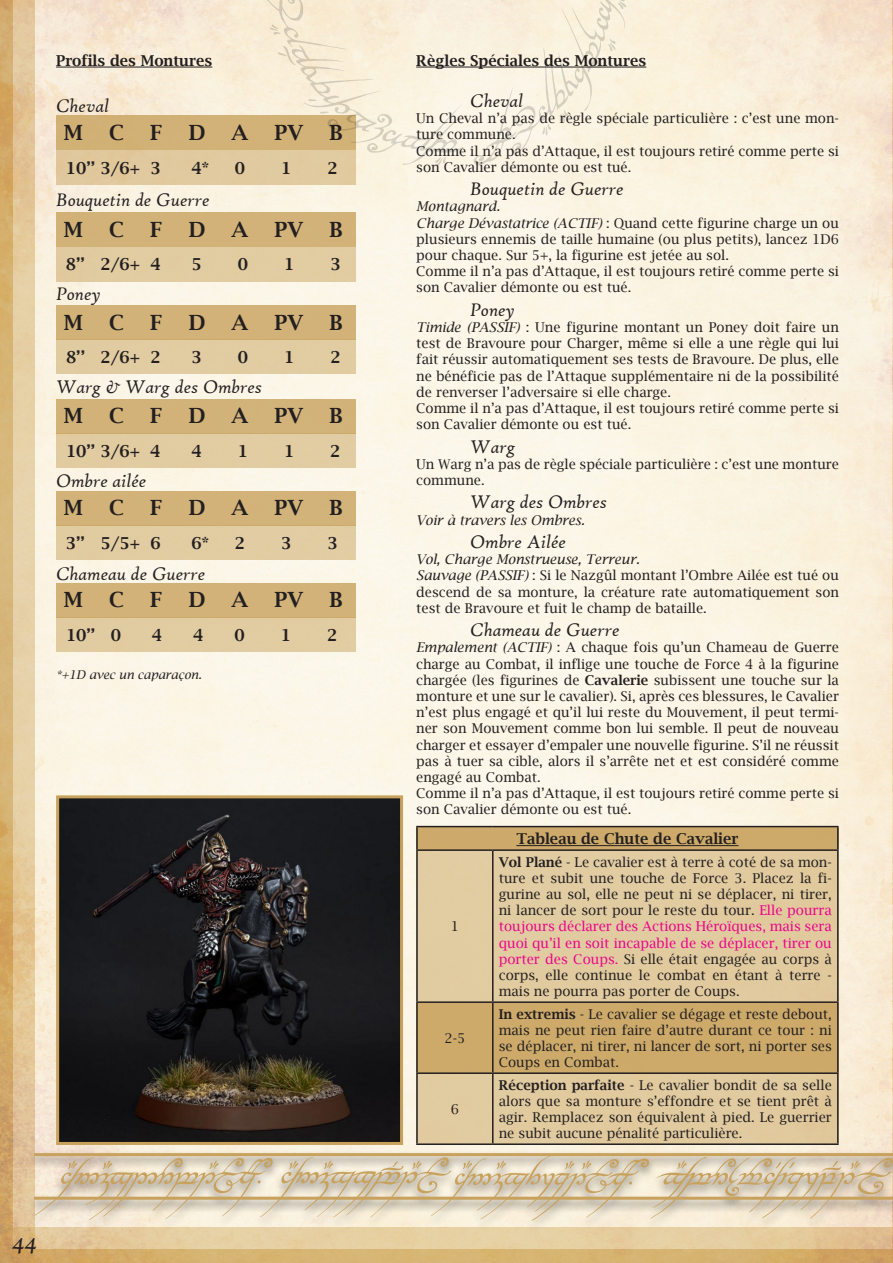
<style>
.page{position:relative;width:893px;height:1263px;background:#fff}
.page>*{position:absolute;margin:0;border:0;box-sizing:border-box;transform-origin:0 0}
.t1{font:italic 27px "High Tower Text";color:#231f20}
.t2{font:600 21px "Lucida Bright";color:#231f20}
.t3{font:italic 19.5px "High Tower Text";color:#231f20}
.t4{font:600 16.5px "Lucida Bright";color:#231f20}
.t5{font:600 15px "Lucida Bright";color:#231f20}
.t6{font:13.5px/16.2px "Lucida Bright";color:#231f20;text-align:justify}
.t7{font:italic 13.5px "Lucida Bright";color:#231f20}
.t8{font:italic 12px "Lucida Bright";color:#231f20}
.s1{font-style:italic}
.s2{font-weight:600}
.s3{color:#ed028c}
</style>
<div class="page">
<img style="left:0;top:0;width:893px;height:1263px">
<div style="left:26px;top:1150px;width:867px;height:83px;background:#231f20;opacity:.6"></div>
<svg style="left:34px;top:1153px;width:859px;height:67px;background:#dacbb0"></svg>
<hr style="left:416px;top:67px;width:230px;height:1px;background:#231f20">
<hr style="left:56px;top:67px;width:156px;height:1px;background:#231f20">
<div style="left:56px;top:116px;width:300px;height:34px;background:#d1b176"></div>
<div style="left:56px;top:150px;width:300px;height:34px;background:#e1c99e"></div>
<div style="left:56px;top:213px;width:300px;height:34px;background:#d2b278"></div>
<div style="left:56px;top:247px;width:300px;height:34px;background:#e1cca2"></div>
<div style="left:56px;top:305px;width:300px;height:35px;background:#d2b278"></div>
<div style="left:56px;top:340px;width:300px;height:34px;background:#e1cca2"></div>
<div style="left:56px;top:399px;width:300px;height:34px;background:#d2b278"></div>
<div style="left:56px;top:433px;width:300px;height:35px;background:#e1cca2"></div>
<div style="left:56px;top:491px;width:300px;height:34px;background:#d2b278"></div>
<div style="left:56px;top:525px;width:300px;height:35px;background:#e1cca2"></div>
<div style="left:56px;top:583px;width:300px;height:34px;background:#d2b278"></div>
<div style="left:56px;top:617px;width:300px;height:35px;background:#e1cca1"></div>
<img style="left:60px;top:799px;width:339px;height:342px">
<div style="left:56px;top:795px;width:347px;height:350px;border:3px solid #c8a25d"></div>
<svg style="left:474px;top:0;width:152px;height:165px;background:#f6eedc"></svg>
<svg style="left:261px;top:0;width:203px;height:166px;background:#f1e5cc"></svg>
<svg style="left:418px;top:827px;width:419px;height:316px;background:#dac08f"></svg>
<hr style="left:416px;top:826px;width:77px;height:1px;background:#231f20">
<hr style="left:416px;top:827px;width:2px;height:22px;background:#231f20">
<hr style="left:493px;top:826px;width:346px;height:1px;background:#231f20">
<hr style="left:837px;top:827px;width:2px;height:22px;background:#231f20">
<hr style="left:416px;top:849px;width:77px;height:2px;background:#231f20">
<hr style="left:416px;top:851px;width:2px;height:150px;background:#231f20">
<hr style="left:493px;top:849px;width:346px;height:2px;background:#231f20">
<hr style="left:492px;top:851px;width:2px;height:150px;background:#231f20">
<hr style="left:837px;top:851px;width:2px;height:150px;background:#231f20">
<hr style="left:416px;top:1001px;width:77px;height:2px;background:#231f20">
<hr style="left:416px;top:1003px;width:2px;height:69px;background:#231f20">
<hr style="left:493px;top:1001px;width:346px;height:2px;background:#231f20">
<hr style="left:492px;top:1003px;width:2px;height:69px;background:#231f20">
<hr style="left:837px;top:1003px;width:2px;height:69px;background:#231f20">
<hr style="left:416px;top:1072px;width:77px;height:2px;background:#231f20">
<hr style="left:416px;top:1074px;width:2px;height:69px;background:#231f20">
<hr style="left:493px;top:1072px;width:346px;height:2px;background:#231f20">
<hr style="left:492px;top:1074px;width:2px;height:69px;background:#231f20">
<hr style="left:837px;top:1074px;width:2px;height:69px;background:#231f20">
<hr style="left:416px;top:1143px;width:77px;height:2px;background:#231f20">
<hr style="left:493px;top:1143px;width:346px;height:2px;background:#231f20">
<hr style="left:516px;top:845px;width:222px;height:1px;background:#231f20">
<p class="t5" style="left:56px;top:52px;width:158px">Profils des Montures</p>
<p class="t3" style="left:56px;top:95px;width:55px">Cheval</p>
<p class="t2" style="left:64px;top:121px;width:280px">M C F D A PV B</p>
<p class="t4" style="left:66px;top:158px;width:96px">10’’ 3/6+ 3</p>
<p class="t4" style="left:192px;top:158px;width:19px">4*</p>
<p class="t4" style="left:235px;top:158px;width:12px">0</p>
<p class="t4" style="left:281px;top:158px;width:12px">1</p>
<p class="t4" style="left:327px;top:158px;width:12px">2</p>
<p class="t3" style="left:56px;top:188px;width:155px">Bouquetin de Guerre</p>
<p class="t2" style="left:64px;top:218px;width:280px">M C F D A PV B</p>
<p class="t4" style="left:66px;top:255px;width:96px">8’’ 2/6+ 4</p>
<p class="t4" style="left:192px;top:255px;width:12px">5</p>
<p class="t4" style="left:238px;top:255px;width:12px">0</p>
<p class="t4" style="left:284px;top:255px;width:12px">1</p>
<p class="t4" style="left:331px;top:255px;width:12px">3</p>
<p class="t3" style="left:56px;top:282px;width:46px">Poney</p>
<p class="t2" style="left:64px;top:310px;width:280px">M C F D A PV B</p>
<p class="t4" style="left:66px;top:348px;width:96px">8’’ 2/6+ 2</p>
<p class="t4" style="left:192px;top:348px;width:12px">3</p>
<p class="t4" style="left:238px;top:348px;width:12px">0</p>
<p class="t4" style="left:284px;top:348px;width:12px">1</p>
<p class="t4" style="left:331px;top:348px;width:12px">2</p>
<p class="t3" style="left:56px;top:376px;width:208px">Warg &amp; Warg des Ombres</p>
<p class="t2" style="left:64px;top:404px;width:280px">M C F D A PV B</p>
<p class="t4" style="left:66px;top:441px;width:96px">10’’ 3/6+ 4</p>
<p class="t4" style="left:191px;top:441px;width:12px">4</p>
<p class="t4" style="left:238px;top:441px;width:12px">1</p>
<p class="t4" style="left:284px;top:441px;width:12px">1</p>
<p class="t4" style="left:330px;top:441px;width:12px">2</p>
<p class="t3" style="left:56px;top:469px;width:92px">Ombre ailée</p>
<p class="t2" style="left:64px;top:496px;width:280px">M C F D A PV B</p>
<p class="t4" style="left:66px;top:533px;width:96px">3’’ 5/5+ 6</p>
<p class="t4" style="left:192px;top:533px;width:19px">6*</p>
<p class="t4" style="left:235px;top:533px;width:12px">2</p>
<p class="t4" style="left:281px;top:533px;width:12px">3</p>
<p class="t4" style="left:327px;top:533px;width:12px">3</p>
<p class="t3" style="left:56px;top:563px;width:151px">Chameau de Guerre</p>
<p class="t2" style="left:64px;top:588px;width:280px">M C F D A PV B</p>
<p class="t4" style="left:66px;top:625px;width:57px">10’’ 0</p>
<p class="t4" style="left:152px;top:625px;width:12px">4</p>
<p class="t4" style="left:193px;top:625px;width:12px">4</p>
<p class="t4" style="left:234px;top:625px;width:12px">0</p>
<p class="t4" style="left:281px;top:625px;width:12px">1</p>
<p class="t4" style="left:327px;top:625px;width:12px">2</p>
<p class="t8" style="left:56px;top:668px;width:147px">*+1D avec un caparaçon.</p>
<h1 class="t1" style="left:13px;top:1224px;width:26px">44</h1>
<p class="t5" style="left:416px;top:52px;width:232px">Règles Spéciales des Montures</p>
<p class="t3" style="left:470px;top:89px;width:55px">Cheval</p>
<p class="t6" style="left:416px;top:110px;width:424px">Un Cheval n’a pas de règle spéciale particulière : c’est une mon&shy;ture commune.</p>
<p class="t6" style="left:416px;top:143px;width:424px">Comme il n’a pas d’Attaque, il est toujours retiré comme perte si son Cavalier démonte ou est tué.</p>
<p class="t3" style="left:470px;top:178px;width:155px">Bouquetin de Guerre</p>
<p class="t7" style="left:416px;top:199px;width:85px">Montagnard.</p>
<p class="t6" style="left:416px;top:215px;width:424px"><span class="s1">Charge Dévastatrice (ACTIF)</span> : Quand cette figurine charge un ou plusieurs ennemis de taille humaine (ou plus petits), lancez 1D6 pour chaque. Sur 5+, la figurine est jetée au sol.</p>
<p class="t6" style="left:416px;top:263px;width:424px">Comme il n’a pas d’Attaque, il est toujours retiré comme perte si son Cavalier démonte ou est tué.</p>
<p class="t3" style="left:470px;top:298px;width:46px">Poney</p>
<p class="t6" style="left:416px;top:319px;width:424px"><span class="s1">Timide (PASSIF)</span> : Une figurine montant un Poney doit faire un test de Bravoure pour Charger, même si elle a une règle qui lui fait réussir automatiquement ses tests de Bravoure. De plus, elle ne bénéficie pas de l’Attaque supplémentaire ni de la possibilité de renverser l’adversaire si elle charge.</p>
<p class="t6" style="left:416px;top:400px;width:424px">Comme il n’a pas d’Attaque, il est toujours retiré comme perte si son Cavalier démonte ou est tué.</p>
<p class="t3" style="left:470px;top:435px;width:47px">Warg</p>
<p class="t6" style="left:416px;top:456px;width:424px">Un Warg n’a pas de règle spéciale particulière : c’est une monture commune.</p>
<p class="t3" style="left:470px;top:491px;width:139px">Warg des Ombres</p>
<p class="t7" style="left:416px;top:512px;width:170px">Voir à travers les Ombres.</p>
<p class="t3" style="left:470px;top:530px;width:98px">Ombre Ailée</p>
<p class="t7" style="left:416px;top:552px;width:225px">Vol, Charge Monstrueuse, Terreur.</p>
<p class="t6" style="left:416px;top:567px;width:424px"><span class="s1">Sauvage (PASSIF)</span> : Si le Nazgûl montant l’Ombre Ailée est tué ou descend de sa monture, la créature rate automatiquement son test de Bravoure et fuit le champ de bataille.</p>
<p class="t3" style="left:470px;top:619px;width:151px">Chameau de Guerre</p>
<p class="t6" style="left:416px;top:639px;width:424px"><span class="s1">Empalement (ACTIF)</span> : A chaque fois qu’un Chameau de Guerre charge au Combat, il inflige une touche de Force 4 à la figurine chargée (les figurines de <span class="s2">Cavalerie</span> subissent une touche sur la monture et une sur le cavalier). Si, après ces blessures, le Cavalier n’est plus engagé et qu’il lui reste du Mouvement, il peut termi&shy;ner son Mouvement comme bon lui semble. Il peut de nouveau charger et essayer d’empaler une nouvelle figurine. S’il ne réussit pas à tuer sa cible, alors il s’arrête net et est considéré comme engagé au Combat.</p>
<p class="t6" style="left:416px;top:785px;width:424px">Comme il n’a pas d’Attaque, il est toujours retiré comme perte si son Cavalier démonte ou est tué.</p>
<p class="t6" style="left:451px;top:918px;width:10px">1</p>
<p class="t6" style="left:444px;top:1030px;width:22px">2-5</p>
<p class="t6" style="left:451px;top:1101px;width:10px">6</p>
<p class="t5" style="left:516px;top:830px;width:224px">Tableau de Chute de Cavalier</p>
<p class="t6" style="left:499px;top:854px;width:335px"><span class="s2">Vol Plané</span> - Le cavalier est à terre à coté de sa mon&shy;ture et subit une touche de Force 3. Placez la fi&shy;gurine au sol, elle ne peut ni se déplacer, ni tirer, ni lancer de sort pour le reste du tour. <span class="s3">Elle pourra toujours déclarer des Actions Héroïques, mais sera quoi qu’il en soit incapable de se déplacer, tirer ou porter des Coups.</span> Si elle était engagée au corps à corps, elle continue le combat en étant à terre - mais ne pourra pas porter de Coups.</p>
<p class="t6" style="left:499px;top:1006px;width:335px"><span class="s2">In extremis</span> - Le cavalier se dégage et reste debout, mais ne peut rien faire d’autre durant ce tour : ni se déplacer, ni tirer, ni lancer de sort, ni porter ses Coups en Combat.</p>
<p class="t6" style="left:499px;top:1077px;width:335px"><span class="s2">Réception parfaite</span> - Le cavalier bondit de sa selle alors que sa monture s’effondre et se tient prêt à agir. Remplacez son équivalent à pied. Le guerrier ne subit aucune pénalité particulière.</p>
</div>
